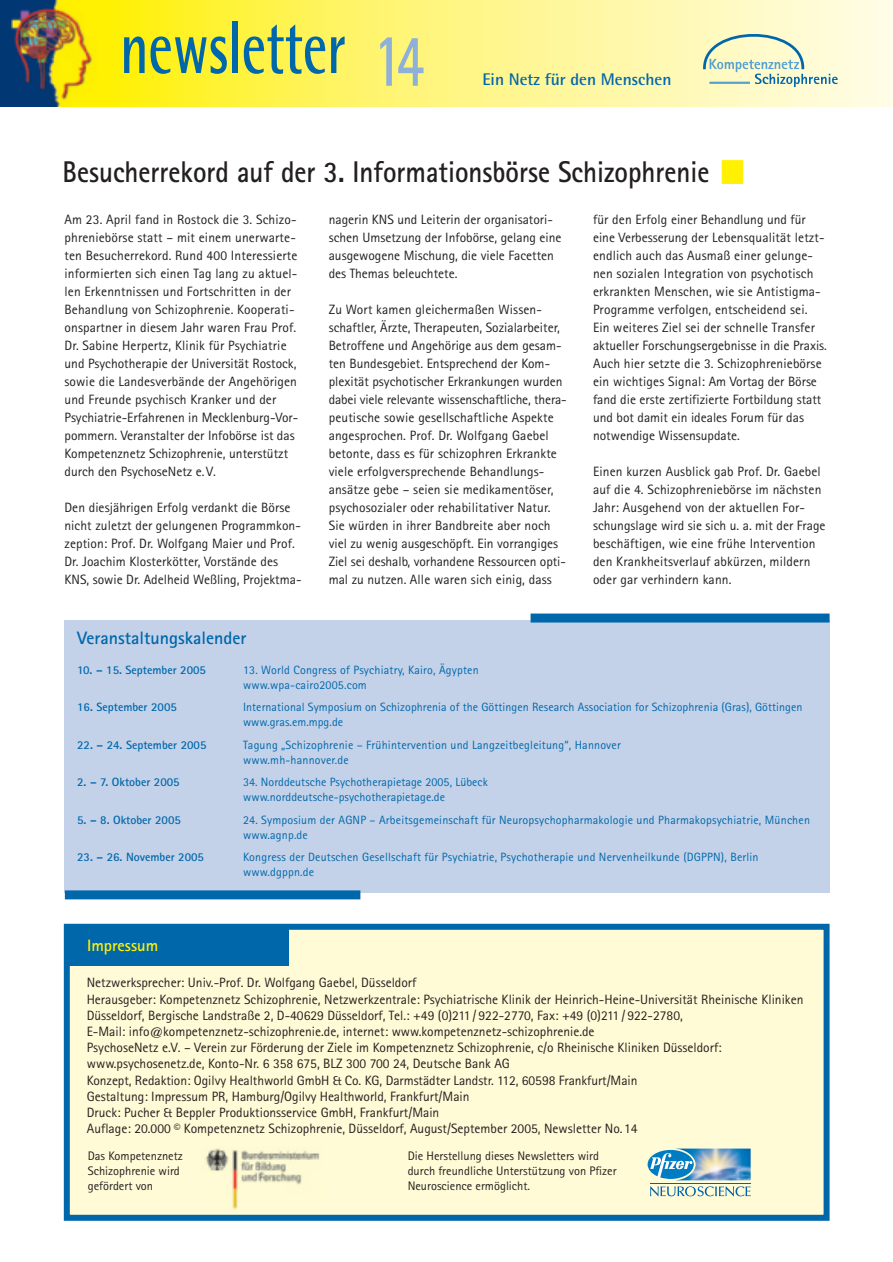
<style>
.page{position:relative;width:893px;height:1262px;background:#fff}
.page>*{position:absolute;margin:0;border:0;box-sizing:border-box;transform-origin:0 0}
.t1{font:700 75px "Rotis Semi Sans";color:#0067ab;scale:.7 1}
.t2{font:700 75px "Rotis Semi Sans";color:#8fb0d8;scale:.7 1}
.t3{font:700 30px "Rotis Sans Serif";color:#231f20;scale:.9 1}
.t4{font:700 18px "Rotis Sans Serif";color:#0067ab}
.t5{font:700 16.8px "Rotis Semi Sans";color:#0067ab}
.t6{font:700 16.5px "Rotis Sans Serif";color:#fff101}
.t7{font:13.5px/18px "Rotis Sans Serif";color:#231f20}
.t8{font:12.3px/14.9px "Rotis Sans Serif";color:#231f20}
.t9{font:12px/15px "Rotis Sans Serif";letter-spacing:.015em;color:#0067ab}
.t10{font:700 12px "Rotis Sans Serif";color:#0067ab}
.s1{color:#fff101}
</style>
<div class="page">
<svg style="left:108px;top:0;width:784px;height:106px;background:#fff57f"></svg>
<img style="left:0;top:0;width:108px;height:106px">
<svg style="left:703px;top:34px;width:134px;height:53px;background:#dce7c9"></svg>
<div style="left:67px;top:926px;width:759px;height:291px;background:#fffbd6"></div>
<div style="left:64px;top:923px;width:765px;height:297px;border:6px solid #0067ab"></div>
<div style="left:69px;top:924px;width:219px;height:41px;background:#0067ab"></div>
<svg style="left:647px;top:1149px;width:26px;height:29px"></svg>
<svg style="left:650px;top:1186px;width:100px;height:10px"></svg>
<hr style="left:650px;top:1183px;width:100px;height:1px;background:#0161aa">
<img style="left:673px;top:1148px;width:77px;height:32px">
<img style="left:205px;top:1149px;width:115px;height:60px">
<div style="left:64px;top:620px;width:765px;height:273px;background:#c3d2e9"></div>
<div style="left:65px;top:890px;width:295px;height:9px;background:#0067ab"></div>
<div style="left:530px;top:613px;width:299px;height:9px;background:#0067ab"></div>
<h1 class="t1" style="left:120px;top:21px;width:323px">newsletter</h1>
<h1 class="t2" style="left:374px;top:34px;width:74px">14</h1>
<p class="t5" style="left:482px;top:73px;width:190px">Ein Netz für den Menschen</p>
<h2 class="t3" style="left:63px;top:161px;width:759px">Besucherrekord auf der 3. Informationsbörse Schizophrenie <span class="s1">■</span></h2>
<p class="t7" style="left:593px;top:212px;width:235px">für den Erfolg einer Behandlung und für eine Verbesserung der Lebensqualität letzt&shy;endlich auch das Ausmaß einer gelunge&shy;nen sozialen Integration von psychotisch erkrankten Menschen, wie sie Antistigma-Programme verfolgen, entscheidend sei.<br>Ein weiteres Ziel sei der schnelle Transfer aktueller Forschungsergebnisse in die Praxis.<br>Auch hier setzte die 3. Schizophreniebörse ein wichtiges Signal: Am Vortag der Börse fand die erste zertifizierte Fortbildung statt und bot damit ein ideales Forum für das notwendige Wissensupdate.</p>
<p class="t7" style="left:593px;top:464px;width:234px">Einen kurzen Ausblick gab Prof. Dr. Gaebel auf die 4. Schizophreniebörse im nächsten Jahr: Ausgehend von der aktuellen For&shy;schungslage wird sie sich u. a. mit der Frage beschäftigen, wie eine frühe Intervention den Krankheitsverlauf abkürzen, mildern oder gar verhindern kann.</p>
<p class="t7" style="left:64px;top:212px;width:235px">Am 23. April fand in Rostock die 3. Schizo&shy;phreniebörse statt – mit einem unerwarte&shy;ten Besucherrekord. Rund 400 Interessierte informierten sich einen Tag lang zu aktuel&shy;len Erkenntnissen und Fortschritten in der Behandlung von Schizophrenie. Kooperati&shy;onspartner in diesem Jahr waren Frau Prof.<br>Dr. Sabine Herpertz, Klinik für Psychiatrie und Psychotherapie der Universität Rostock, sowie die Landesverbände der Angehörigen und Freunde psychisch Kranker und der Psychiatrie-Erfahrenen in Mecklenburg-Vor&shy;pommern. Veranstalter der Infobörse ist das Kompetenznetz Schizophrenie, unterstützt durch den PsychoseNetz e.V.</p>
<p class="t7" style="left:64px;top:500px;width:238px">Den diesjährigen Erfolg verdankt die Börse nicht zuletzt der gelungenen Programmkon&shy;zeption: Prof. Dr. Wolfgang Maier und Prof.<br>Dr. Joachim Klosterkötter, Vorstände des KNS, sowie Dr. Adelheid Weßling, Projektma-</p>
<p class="t7" style="left:329px;top:212px;width:234px">nagerin KNS und Leiterin der organisatori&shy;schen Umsetzung der Infobörse, gelang eine ausgewogene Mischung, die viele Facetten des Themas beleuchtete.</p>
<p class="t7" style="left:329px;top:302px;width:239px">Zu Wort kamen gleichermaßen Wissen&shy;schaftler, Ärzte, Therapeuten, Sozialarbeiter, Betroffene und Angehörige aus dem gesam&shy;ten Bundesgebiet. Entsprechend der Kom&shy;plexität psychotischer Erkrankungen wurden dabei viele relevante wissenschaftliche, thera&shy;peutische sowie gesellschaftliche Aspekte angesprochen. Prof. Dr. Wolfgang Gaebel betonte, dass es für schizophren Erkrankte viele erfolgversprechende Behandlungs&shy;ansätze gebe – seien sie medikamentöser, psychosozialer oder rehabilitativer Natur.<br>Sie würden in ihrer Bandbreite aber noch viel zu wenig ausgeschöpft. Ein vorrangiges Ziel sei deshalb, vorhandene Ressourcen opti&shy;mal zu nutzen. Alle waren sich einig, dass</p>
<h3 class="t4" style="left:77px;top:631px;width:171px">Veranstaltungskalender</h3>
<p class="t10" style="left:77px;top:665px;width:130px">10. – 15. September 2005</p>
<p class="t9" style="left:243px;top:663px;width:237px">13. World Congress of Psychiatry, Kairo, Ägypten www.wpa-cairo2005.com</p>
<p class="t10" style="left:77px;top:703px;width:101px">16. September 2005</p>
<p class="t9" style="left:243px;top:701px;width:561px">International Symposium on Schizophrenia of the Göttingen Research Association for Schizophrenia (Gras), Göttingen www.gras.em.mpg.de</p>
<p class="t10" style="left:77px;top:740px;width:131px">22. – 24. September 2005</p>
<p class="t9" style="left:243px;top:738px;width:379px">Tagung „Schizophrenie – Frühintervention und Langzeitbegleitung“, Hannover www.mh-hannover.de</p>
<p class="t10" style="left:77px;top:778px;width:104px">2. – 7. Oktober 2005</p>
<p class="t9" style="left:243px;top:776px;width:246px">34. Norddeutsche Psychotherapietage 2005, Lübeck www.norddeutsche-psychotherapietage.de</p>
<p class="t10" style="left:77px;top:815px;width:105px">5. – 8. Oktober 2005</p>
<p class="t9" style="left:243px;top:813px;width:568px">24. Symposium der AGNP – Arbeitsgemeinschaft für Neuropsychopharmakologie und Pharmakopsychiatrie, München www.agnp.de</p>
<p class="t10" style="left:77px;top:853px;width:128px">23. – 26. November 2005</p>
<p class="t9" style="left:243px;top:851px;width:517px">Kongress der Deutschen Gesellschaft für Psychiatrie, Psychotherapie und Nervenheilkunde (DGPPN), Berlin www.dgppn.de</p>
<p class="t6" style="left:87px;top:939px;width:73px">Impressum</p>
<p class="t7" style="left:87px;top:976px;width:718px;line-height:16.2px">Netzwerksprecher: Univ.-Prof. Dr. Wolfgang Gaebel, Düsseldorf<br>Herausgeber: Kompetenznetz Schizophrenie, Netzwerkzentrale: Psychiatrische Klinik der Heinrich-Heine-Universität Rheinische Kliniken Düsseldorf, Bergische Landstraße 2, D-40629 Düsseldorf, Tel.: +49 (0)211 / 922-2770, Fax: +49 (0)211 / 922-2780,<br>E-Mail: info@kompetenznetz-schizophrenie.de, internet: www.kompetenznetz-schizophrenie.de<br>PsychoseNetz e.V. – Verein zur Förderung der Ziele im Kompetenznetz Schizophrenie, c/o Rheinische Kliniken Düsseldorf: www.psychosenetz.de, Konto-Nr. 6 358 675, BLZ 300 700 24, Deutsche Bank AG<br>Konzept, Redaktion: Ogilvy Healthworld GmbH &amp; Co. KG, Darmstädter Landstr. 112, 60598 Frankfurt/Main<br>Gestaltung: Impressum PR, Hamburg/Ogilvy Healthworld, Frankfurt/Main<br>Druck: Pucher &amp; Beppler Produktionsservice GmbH, Frankfurt/Main<br>Auflage: 20.000 © Kompetenznetz Schizophrenie, Düsseldorf, August/September 2005, Newsletter No.14</p>
<p class="t8" style="left:88px;top:1149px;width:97px">Das Kompetenznetz<br>Schizophrenie wird gefördert von</p>
<p class="t8" style="left:407px;top:1149px;width:210px">Die Herstellung dieses Newsletters wird durch freundliche Unterstützung von Pfizer<br>Neuroscience ermöglicht.</p>
</div>
